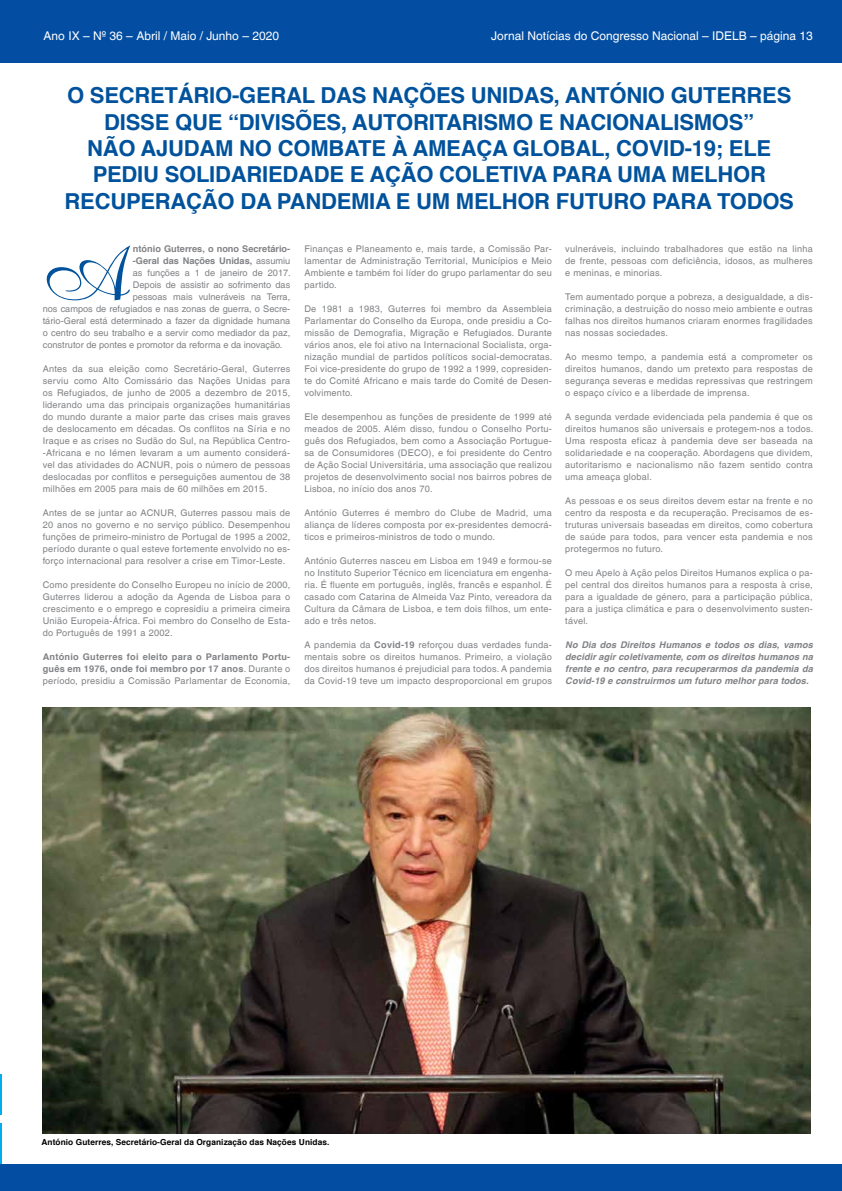
<style>
.page{position:relative;width:842px;height:1191px;background:#fff}
.page>*{position:absolute;margin:0;border:0;box-sizing:border-box;transform-origin:0 0}
.t1{font:italic 75.5px "Shelley Allegro BT";color:#00529c}
.t2{font:700 22px/26.4px "Helvetica";letter-spacing:-.01em;color:#00529c;text-align:center}
.t3{font:500 12px "Helvetica";color:#fff}
.t4{font:500 9.2px/12px "Helvetica";letter-spacing:.025em;color:#808285;text-align:justify}
.t5{font:500 9.2px "Helvetica";color:#808285}
.t6{font:700 9.2px/12px "Helvetica";letter-spacing:.015em;color:#808285;text-align:justify}
.t7{font:italic 700 9.2px/12px "Helvetica";letter-spacing:.01em;color:#808285;text-align:justify}
.t8{font:700 8.3px "Helvetica";letter-spacing:.01em;color:#000}
.s1{font-weight:700}
.s2{font-weight:500}
</style>
<div class="page">
<div style="left:0;top:0;width:842px;height:63px;background:#034ea2"></div>
<div style="left:0;top:1163px;width:842px;height:28px;background:#034ea2"></div>
<hr style="left:0;top:1123px;width:2px;height:40px;background:#00aeef">
<hr style="left:0;top:1074px;width:2px;height:40px;background:#00aeef">
<img style="left:43px;top:707px;width:768px;height:426px">
<h3 class="t3" style="left:44px;top:29px;width:237px">Ano IX – Nº 36 – Abril / Maio / Junho – 2020</h3>
<h3 class="t3" style="left:491px;top:29px;width:323px">Jornal Notícias do Congresso Nacional – IDELB – página 13</h3>
<p class="t2" style="left:65px;top:82px;width:731px">O SECRETÁRIO-GERAL DAS NAÇÕES UNIDAS, ANTÓNIO GUTERRES DISSE QUE “DIVISÕES, AUTORITARISMO E NACIONALISMOS”<br>NÃO AJUDAM NO COMBATE À AMEAÇA GLOBAL, COVID-19; ELE PEDIU SOLIDARIEDADE E AÇÃO COLETIVA PARA UMA MELHOR RECUPERAÇÃO DA PANDEMIA E UM MELHOR FUTURO PARA TODOS</p>
<p class="t4" style="left:304px;top:243px;width:249px">Finanças e Planeamento e, mais tarde, a Comissão Par&shy;lamentar de Administração Territorial, Municípios e Meio Ambiente e também foi líder do grupo parlamentar do seu partido.</p>
<p class="t4" style="left:304px;top:303px;width:250px">De 1981 a 1983, Guterres foi membro da Assembleia Parlamentar do Conselho da Europa, onde presidiu a Co&shy;missão de Demografia, Migração e Refugiados. Durante vários anos, ele foi ativo na Internacional Socialista, orga&shy;nização mundial de partidos políticos social-democratas.<br>Foi vice-presidente do grupo de 1992 a 1999, copresiden&shy;te do Comité Africano e mais tarde do Comité de Desen&shy;volvimento.</p>
<p class="t4" style="left:304px;top:411px;width:249px">Ele desempenhou as funções de presidente de 1999 até meados de 2005. Além disso, fundou o Conselho Portu&shy;guês dos Refugiados, bem como a Associação Portugue&shy;sa de Consumidores (DECO), e foi presidente do Centro de Ação Social Universitária, uma associação que realizou projetos de desenvolvimento social nos bairros pobres de Lisboa, no início dos anos 70.</p>
<p class="t4" style="left:304px;top:507px;width:249px">António Guterres é membro do Clube de Madrid, uma aliança de líderes composta por ex-presidentes democrá&shy;ticos e primeiros-ministros de todo o mundo.</p>
<p class="t4" style="left:304px;top:555px;width:249px">António Guterres nasceu em Lisboa em 1949 e formou-se no Instituto Superior Técnico em licenciatura em engenha&shy;ria. É fluente em português, inglês, francês e espanhol. É casado com Catarina de Almeida Vaz Pinto, vereadora da Cultura da Câmara de Lisboa, e tem dois filhos, um ente&shy;ado e três netos.</p>
<p class="t4" style="left:304px;top:639px;width:249px">A pandemia da <span class="s1">Covid-19</span> reforçou duas verdades funda&shy;mentais sobre os direitos humanos. Primeiro, a violação dos direitos humanos é prejudicial para todos. A pandemia da Covid-19 teve um impacto desproporcional em grupos</p>
<p class="t6" style="left:133px;top:243px;width:159px">ntónio Guterres, o nono Secretário-</p>
<p class="t6" style="left:133px;top:255px;width:159px">-Geral das Nações Unidas, <span class="s2">assumiu</span></p>
<p class="t5" style="left:133px;top:267px;width:159px">as funções a 1 de janeiro de 2017.</p>
<p class="t5" style="left:133px;top:279px;width:159px">Depois de assistir ao sofrimento das</p>
<p class="t5" style="left:133px;top:291px;width:159px">pessoas mais vulneráveis na Terra,</p>
<p class="t5" style="left:43px;top:303px;width:249px">nos campos de refugiados e nas zonas de guerra, o Secre-</p>
<p class="t5" style="left:43px;top:315px;width:249px">tário-Geral está determinado a fazer da dignidade humana</p>
<p class="t5" style="left:43px;top:327px;width:249px">o centro do seu trabalho e a servir como mediador da paz,</p>
<p class="t5" style="left:43px;top:339px;width:241px">construtor de pontes e promotor da reforma e da inovação.</p>
<p class="t4" style="left:43px;top:363px;width:249px">Antes da sua eleição como Secretário-Geral, Guterres serviu como Alto Comissário das Nações Unidas para os Refugiados, de junho de 2005 a dezembro de 2015, liderando uma das principais organizações humanitárias do mundo durante a maior parte das crises mais graves de deslocamento em décadas. Os conflitos na Síria e no Iraque e as crises no Sudão do Sul, na República Centro--Africana e no Iémen levaram a um aumento considerá&shy;vel das atividades do ACNUR, pois o número de pessoas deslocadas por conflitos e perseguições aumentou de 38 milhões em 2005 para mais de 60 milhões em 2015.</p>
<p class="t4" style="left:43px;top:507px;width:249px">Antes de se juntar ao ACNUR, Guterres passou mais de 20 anos no governo e no serviço público. Desempenhou funções de primeiro-ministro de Portugal de 1995 a 2002, período durante o qual esteve fortemente envolvido no es&shy;forço internacional para resolver a crise em Timor-Leste.</p>
<p class="t4" style="left:43px;top:579px;width:249px">Como presidente do Conselho Europeu no início de 2000, Guterres liderou a adoção da Agenda de Lisboa para o crescimento e o emprego e copresidiu a primeira cimeira União Europeia-África. Foi membro do Conselho de Esta&shy;do Português de 1991 a 2002.</p>
<p class="t6" style="left:43px;top:651px;width:249px">António Guterres foi eleito para o Parlamento Portu&shy;guês em 1976, onde foi membro por 17 anos<span class="s2">. Durante o período, presidiu a Comissão Parlamentar de Economia,</span></p>
<p class="t4" style="left:565px;top:243px;width:249px">vulneráveis, incluindo trabalhadores que estão na linha de frente, pessoas com deficiência, idosos, as mulheres e meninas, e minorias.</p>
<p class="t4" style="left:565px;top:290px;width:249px">Tem aumentado porque a pobreza, a desigualdade, a dis&shy;criminação, a destruição do nosso meio ambiente e outras falhas nos direitos humanos criaram enormes fragilidades nas nossas sociedades.</p>
<p class="t4" style="left:565px;top:351px;width:249px">Ao mesmo tempo, a pandemia está a comprometer os direitos humanos, dando um pretexto para respostas de segurança severas e medidas repressivas que restringem o espaço cívico e a liberdade de imprensa.</p>
<p class="t4" style="left:565px;top:411px;width:250px">A segunda verdade evidenciada pela pandemia é que os direitos humanos são universais e protegem-nos a todos.<br>Uma resposta eficaz à pandemia deve ser baseada na solidariedade e na cooperação. Abordagens que dividem, autoritarismo e nacionalismo não fazem sentido contra uma ameaça global.</p>
<p class="t4" style="left:565px;top:494px;width:249px">As pessoas e os seus direitos devem estar na frente e no centro da resposta e da recuperação. Precisamos de es&shy;truturas universais baseadas em direitos, como cobertura de saúde para todos, para vencer esta pandemia e nos protegermos no futuro.</p>
<p class="t4" style="left:565px;top:567px;width:249px">O meu Apelo à Ação pelos Direitos Humanos explica o pa&shy;pel central dos direitos humanos para a resposta à crise, para a igualdade de género, para a participação pública, para a justiça climática e para o desenvolvimento susten&shy;tável.</p>
<p class="t7" style="left:565px;top:639px;width:249px">No Dia dos Direitos Humanos e todos os dias, vamos decidir agir coletivamente, com os direitos humanos na frente e no centro, para recuperarmos da pandemia da Covid-19 e construirmos um futuro melhor para todos.</p>
<h1 class="t1" style="left:43px;top:228px;width:138px">A</h1>
<p class="t8" style="left:42px;top:1135px;width:289px">António Guterres, Secretário-Geral da Organização das Nações Unidas.</p>
</div>
